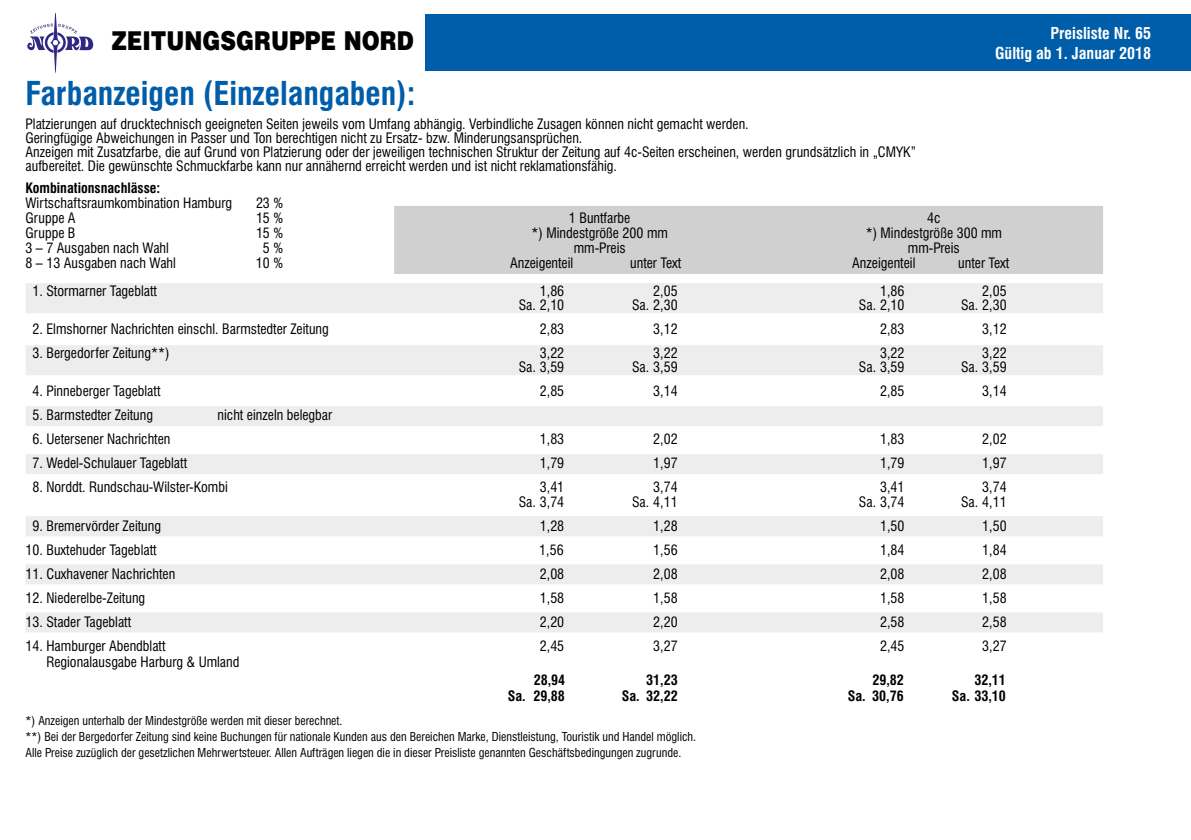
<style>
.page{position:relative;width:1191px;height:840px;background:#fff}
.page>*{position:absolute;margin:0;border:0;box-sizing:border-box;transform-origin:0 0}
.t1{font:700 condensed 32px "Swiss 721 BT";color:#005da9}
.t2{font:26px "Helvetica Black OV WMFKBC";color:#000;scale:.83 1}
.t3{font:700 condensed 16px/20px "Swiss 721 BT";color:#fff;text-align:right}
.t4{font:condensed 14px/14px "Swiss 721 BT";color:#000}
.t5{font:700 condensed 14px "Swiss 721 BT";color:#000}
.t6{font:condensed 12px/16px "Swiss 721 BT";color:#000}
</style>
<div class="page">
<svg style="left:27px;top:14px;width:66px;height:60px"></svg>
<div style="left:425px;top:14px;width:766px;height:57px;background:#005da9"></div>
<div style="left:394px;top:206px;width:709px;height:68px;background:#d0d0d0"></div>
<div style="left:26px;top:283px;width:1077px;height:30px;background:#ededed"></div>
<div style="left:26px;top:345px;width:1077px;height:30px;background:#ededed"></div>
<div style="left:26px;top:406px;width:1077px;height:20px;background:#ededed"></div>
<div style="left:26px;top:454px;width:1077px;height:20px;background:#ededed"></div>
<div style="left:26px;top:516px;width:1077px;height:20px;background:#ededed"></div>
<div style="left:26px;top:564px;width:1077px;height:20px;background:#ededed"></div>
<div style="left:26px;top:612px;width:1077px;height:20px;background:#ededed"></div>
<h2 class="t2" style="left:111px;top:24px;width:365px">ZEITUNGSGRUPPE NORD</h2>
<p class="t3" style="left:995px;top:23px;width:158px">Preisliste Nr. 65<br>Gültig ab 1. Januar 2018</p>
<h1 class="t1" style="left:26px;top:74px;width:391px">Farbanzeigen (Einzelangaben):</h1>
<p class="t4" style="left:26px;top:117px;width:892px">Platzierungen auf drucktechnisch geeigneten Seiten jeweils vom Umfang abhängig. Verbindliche Zusagen können nicht gemacht werden.<br>Geringfügige Abweichungen in Passer und Ton berechtigen nicht zu Ersatz- bzw. Minderungsansprüchen.<br>Anzeigen mit Zusatzfarbe, die auf Grund von Platzierung oder der jeweiligen technischen Struktur der Zeitung auf 4c-Seiten erscheinen, werden grundsätzlich in „CMYK” aufbereitet. Die gewünschte Schmuckfarbe kann nur annähernd erreicht werden und ist nicht reklamationsfähig.</p>
<p class="t5" style="left:26px;top:180px;width:136px">Kombinationsnachlässe:</p>
<p class="t4" style="left:26px;top:196px;width:208px">Wirtschaftsraumkombination Hamburg</p>
<p class="t4" style="left:256px;top:196px;width:29px">23 %</p>
<p class="t4" style="left:26px;top:211px;width:52px">Gruppe A</p>
<p class="t4" style="left:256px;top:211px;width:29px">15 %</p>
<p class="t4" style="left:569px;top:211px;width:63px">1 Buntfarbe</p>
<p class="t4" style="left:927px;top:211px;width:15px">4c</p>
<p class="t4" style="left:26px;top:226px;width:52px">Gruppe B</p>
<p class="t4" style="left:256px;top:226px;width:29px">15 %</p>
<p class="t4" style="left:531px;top:226px;width:138px">*) Mindestgröße 200 mm</p>
<p class="t4" style="left:865px;top:226px;width:138px">*) Mindestgröße 300 mm</p>
<p class="t4" style="left:26px;top:241px;width:145px">3 – 7 Ausgaben nach Wahl</p>
<p class="t4" style="left:263px;top:241px;width:22px">5 %</p>
<p class="t4" style="left:574px;top:241px;width:53px">mm-Preis</p>
<p class="t4" style="left:908px;top:241px;width:53px">mm-Preis</p>
<p class="t4" style="left:25px;top:256px;width:152px">8 – 13 Ausgaben nach Wahl</p>
<p class="t4" style="left:256px;top:256px;width:29px">10 %</p>
<p class="t4" style="left:510px;top:256px;width:65px">Anzeigenteil</p>
<p class="t4" style="left:630px;top:256px;width:53px">unter Text</p>
<p class="t4" style="left:852px;top:256px;width:65px">Anzeigenteil</p>
<p class="t4" style="left:958px;top:256px;width:53px">unter Text</p>
<p class="t4" style="left:32px;top:284px;width:126px">1. Stormarner Tageblatt</p>
<p class="t4" style="left:540px;top:284px;width:26px">1,86</p>
<p class="t4" style="left:653px;top:284px;width:26px">2,05</p>
<p class="t4" style="left:880px;top:284px;width:26px">1,86</p>
<p class="t4" style="left:982px;top:284px;width:26px">2,05</p>
<p class="t4" style="left:518px;top:298px;width:47px">Sa. 2,10</p>
<p class="t4" style="left:632px;top:298px;width:47px">Sa. 2,30</p>
<p class="t4" style="left:859px;top:298px;width:47px">Sa. 2,10</p>
<p class="t4" style="left:961px;top:298px;width:47px">Sa. 2,30</p>
<p class="t4" style="left:32px;top:322px;width:298px">2. Elmshorner Nachrichten einschl. Barmstedter Zeitung</p>
<p class="t4" style="left:540px;top:322px;width:26px">2,83</p>
<p class="t4" style="left:653px;top:322px;width:26px">3,12</p>
<p class="t4" style="left:880px;top:322px;width:26px">2,83</p>
<p class="t4" style="left:982px;top:322px;width:26px">3,12</p>
<p class="t4" style="left:32px;top:346px;width:139px">3. Bergedorfer Zeitung**)</p>
<p class="t4" style="left:540px;top:346px;width:26px">3,22</p>
<p class="t4" style="left:653px;top:346px;width:26px">3,22</p>
<p class="t4" style="left:880px;top:346px;width:26px">3,22</p>
<p class="t4" style="left:982px;top:346px;width:26px">3,22</p>
<p class="t4" style="left:518px;top:360px;width:47px">Sa. 3,59</p>
<p class="t4" style="left:632px;top:360px;width:47px">Sa. 3,59</p>
<p class="t4" style="left:859px;top:360px;width:47px">Sa. 3,59</p>
<p class="t4" style="left:961px;top:360px;width:47px">Sa. 3,59</p>
<p class="t4" style="left:32px;top:384px;width:129px">4. Pinneberger Tageblatt</p>
<p class="t4" style="left:540px;top:384px;width:26px">2,85</p>
<p class="t4" style="left:653px;top:384px;width:26px">3,14</p>
<p class="t4" style="left:880px;top:384px;width:26px">2,85</p>
<p class="t4" style="left:982px;top:384px;width:26px">3,14</p>
<p class="t4" style="left:32px;top:408px;width:122px">5. Barmstedter Zeitung</p>
<p class="t4" style="left:217px;top:408px;width:116px">nicht einzeln belegbar</p>
<p class="t4" style="left:32px;top:432px;width:139px">6. Uetersener Nachrichten</p>
<p class="t4" style="left:540px;top:432px;width:26px">1,83</p>
<p class="t4" style="left:653px;top:432px;width:26px">2,02</p>
<p class="t4" style="left:880px;top:432px;width:26px">1,83</p>
<p class="t4" style="left:982px;top:432px;width:26px">2,02</p>
<p class="t4" style="left:32px;top:456px;width:156px">7. Wedel-Schulauer Tageblatt</p>
<p class="t4" style="left:540px;top:456px;width:26px">1,79</p>
<p class="t4" style="left:653px;top:456px;width:26px">1,97</p>
<p class="t4" style="left:880px;top:456px;width:26px">1,79</p>
<p class="t4" style="left:982px;top:456px;width:26px">1,97</p>
<p class="t4" style="left:32px;top:480px;width:197px">8. Norddt. Rundschau-Wilster-Kombi</p>
<p class="t4" style="left:540px;top:480px;width:26px">3,41</p>
<p class="t4" style="left:653px;top:480px;width:26px">3,74</p>
<p class="t4" style="left:880px;top:480px;width:26px">3,41</p>
<p class="t4" style="left:982px;top:480px;width:26px">3,74</p>
<p class="t4" style="left:518px;top:494px;width:47px">Sa. 3,74</p>
<p class="t4" style="left:632px;top:494px;width:47px">Sa. 4,11</p>
<p class="t4" style="left:859px;top:494px;width:47px">Sa. 3,74</p>
<p class="t4" style="left:961px;top:494px;width:47px">Sa. 4,11</p>
<p class="t4" style="left:32px;top:518px;width:130px">9. Bremervörder Zeitung</p>
<p class="t4" style="left:540px;top:518px;width:26px">1,28</p>
<p class="t4" style="left:653px;top:518px;width:26px">1,28</p>
<p class="t4" style="left:880px;top:518px;width:26px">1,50</p>
<p class="t4" style="left:982px;top:518px;width:26px">1,50</p>
<p class="t4" style="left:25px;top:542px;width:133px">10. Buxtehuder Tageblatt</p>
<p class="t4" style="left:539px;top:542px;width:26px">1,56</p>
<p class="t4" style="left:653px;top:542px;width:26px">1,56</p>
<p class="t4" style="left:880px;top:542px;width:26px">1,84</p>
<p class="t4" style="left:982px;top:542px;width:26px">1,84</p>
<p class="t4" style="left:26px;top:566px;width:151px">11. Cuxhavener Nachrichten</p>
<p class="t4" style="left:540px;top:566px;width:26px">2,08</p>
<p class="t4" style="left:653px;top:566px;width:26px">2,08</p>
<p class="t4" style="left:880px;top:566px;width:26px">2,08</p>
<p class="t4" style="left:982px;top:566px;width:26px">2,08</p>
<p class="t4" style="left:26px;top:590px;width:121px">12. Niederelbe-Zeitung</p>
<p class="t4" style="left:540px;top:590px;width:26px">1,58</p>
<p class="t4" style="left:653px;top:590px;width:26px">1,58</p>
<p class="t4" style="left:880px;top:590px;width:26px">1,58</p>
<p class="t4" style="left:982px;top:590px;width:26px">1,58</p>
<p class="t4" style="left:26px;top:614px;width:107px">13. Stader Tageblatt</p>
<p class="t4" style="left:540px;top:614px;width:26px">2,20</p>
<p class="t4" style="left:653px;top:614px;width:26px">2,20</p>
<p class="t4" style="left:880px;top:614px;width:26px">2,58</p>
<p class="t4" style="left:982px;top:614px;width:26px">2,58</p>
<p class="t4" style="left:26px;top:638px;width:141px">14. Hamburger Abendblatt</p>
<p class="t4" style="left:540px;top:638px;width:26px">2,45</p>
<p class="t4" style="left:653px;top:638px;width:26px">3,27</p>
<p class="t4" style="left:880px;top:638px;width:26px">2,45</p>
<p class="t4" style="left:982px;top:638px;width:26px">3,27</p>
<p class="t4" style="left:46px;top:654px;width:194px">Regionalausgabe Harburg &amp; Umland</p>
<p class="t5" style="left:534px;top:670px;width:33px">28,94</p>
<p class="t5" style="left:646px;top:670px;width:33px">31,23</p>
<p class="t5" style="left:872px;top:670px;width:33px">29,82</p>
<p class="t5" style="left:974px;top:670px;width:33px">32,11</p>
<p class="t5" style="left:508px;top:686px;width:59px">Sa. 29,88</p>
<p class="t5" style="left:622px;top:686px;width:57px">Sa. 32,22</p>
<p class="t5" style="left:848px;top:686px;width:57px">Sa. 30,76</p>
<p class="t5" style="left:952px;top:686px;width:55px">Sa. 33,10</p>
<p class="t6" style="left:26px;top:712px;width:672px">*) Anzeigen unterhalb der Mindestgröße werden mit dieser berechnet.<br>**) Bei der Bergedorfer Zeitung sind keine Buchungen für nationale Kunden aus den Bereichen Marke, Dienstleistung, Touristik und Handel möglich.<br>Alle Preise zuzüglich der gesetzlichen Mehrwertsteuer. Allen Aufträgen liegen die in dieser Preisliste genannten Geschäftsbedingungen zugrunde.</p>
</div>
